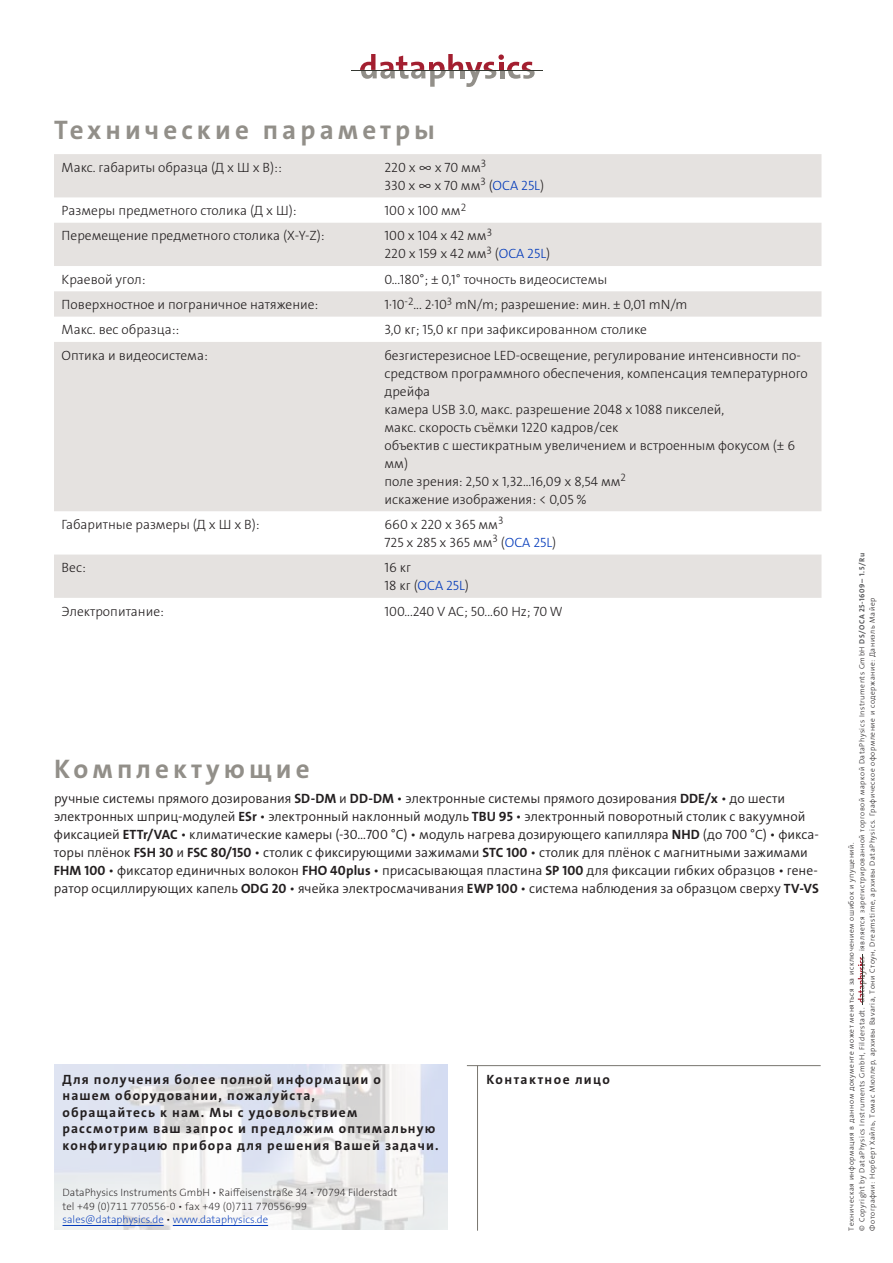
<style>
.page{position:relative;width:893px;height:1263px;background:#fff}
.page>*{position:absolute;margin:0;border:0;box-sizing:border-box;transform-origin:0 0}
.t1{font:27px "The Sans LP7 Bld";letter-spacing:.15em;color:#928f89}
.t2{font:13.5px/18px "The Sans LP3 Lig";color:#231f20}
.t3{font:13.5px/18px "The Sans LP4 Se Lig";color:#231f20}
.t4{font:13.5px/16.5px "The Sans LP7 Bld";letter-spacing:.085em;color:#231f20}
.t5{font:13.5px "The Sans LP7 Bld";letter-spacing:.105em;color:#231f20}
.t6{font:10.65px/13.5px "The Sans LP2 Ex Lig";color:#231f20}
.t7{font:7.5px/10.5px "The Sans LP3 Lig";letter-spacing:.07em;color:#231f20}
.s1{color:#0038ba}
.s2{font-family:"The Sans LP7 Bld"}
.s3{font-family:"The Sans LP7 Bld";color:#57585a}
</style>
<div class="page">
<img style="left:54px;top:1064px;width:394px;height:166px">
<svg style="left:360px;top:54px;width:175px;height:33px"></svg>
<hr style="left:351px;top:70px;width:191px;height:1px;background:#353831">
<svg style="left:858px;top:956px;width:9px;height:47px"></svg>
<hr style="left:862px;top:954px;width:1px;height:51px;background:#353831">
<hr style="left:467px;top:1065px;width:354px;height:1px;background:#78756e">
<hr style="left:477px;top:1065px;width:1px;height:166px;background:#78756e">
<svg style="left:54px;top:154px;width:767px;height:444px;fill:#e5e2e0"></svg>
<hr style="left:63px;top:1225px;width:101px;height:1px;background:#0038ba">
<hr style="left:173px;top:1225px;width:95px;height:1px;background:#0038ba">
<h1 class="t1" style="left:54px;top:113px;width:383px">Технические параметры</h1>
<p class="t2" style="left:62px;top:158px;width:222px">Макс. габариты образца (Д x Ш x В)::</p>
<p class="t2" style="left:384px;top:158px;width:161px">220 x ∞ x 70 мм<sup>3<br></sup>330 x ∞ x 70 мм<sup>3</sup> (<span class="s1">OCA 25L</span>)</p>
<p class="t2" style="left:62px;top:202px;width:236px">Размеры предметного столика (Д x Ш):</p>
<p class="t2" style="left:384px;top:202px;width:83px">100 x 100 мм<sup>2</sup></p>
<p class="t2" style="left:62px;top:227px;width:264px">Перемещение предметного столика (X-Y-Z):</p>
<p class="t2" style="left:384px;top:227px;width:167px">100 x 104 x 42 мм<sup>3<br></sup>220 x 159 x 42 мм<sup>3</sup> (<span class="s1">OCA 25L</span>)</p>
<p class="t2" style="left:62px;top:270px;width:85px">Краевой угол:</p>
<p class="t2" style="left:384px;top:270px;width:224px">0...180°; ± 0,1° точность видеосистемы</p>
<p class="t2" style="left:62px;top:295px;width:258px">Поверхностное и пограничное натяжение:</p>
<p class="t2" style="left:384px;top:295px;width:305px">1·10<sup>-2</sup>... 2·10<sup>3</sup> mN/m; разрешение: мин. ± 0,01 mN/m</p>
<p class="t2" style="left:62px;top:321px;width:119px">Макс. вес образца::</p>
<p class="t2" style="left:384px;top:321px;width:264px">3,0 кг; 15,0 кг при зафиксированном столике</p>
<p class="t2" style="left:62px;top:346px;width:148px">Оптика и видеосистема:</p>
<p class="t2" style="left:384px;top:346px;width:425px">безгистерезисное LED-освещение, регулирование интенсивности по&shy;средством программного обеспечения, компенсация температурного дрейфа<br>камера USB 3.0, макс. разрешение 2048 x 1088 пикселей,<br>макс. скорость съёмки 1220 кадров/сек<br>объектив с шестикратным увеличением и встроенным фокусом (± 6 мм)<br>поле зрения: 2,50 x 1,32...16,09 x 8,54 мм<sup>2<br></sup>искажение изображения: &lt; 0,05 %</p>
<p class="t2" style="left:62px;top:515px;width:199px">Габаритные размеры (Д x Ш x В):</p>
<p class="t2" style="left:384px;top:515px;width:173px">660 x 220 x 365 мм<sup>3<br></sup>725 x 285 x 365 мм<sup>3</sup> (<span class="s1">OCA 25L</span>)</p>
<p class="t2" style="left:62px;top:559px;width:26px">Вес:</p>
<p class="t2" style="left:384px;top:559px;width:86px">16 кг<br>18 кг (<span class="s1">OCA 25L</span>)</p>
<p class="t2" style="left:62px;top:602px;width:104px">Электропитание:</p>
<p class="t2" style="left:384px;top:602px;width:180px">100...240 V AC; 50...60 Hz; 70 W</p>
<h1 class="t1" style="left:54px;top:752px;width:257px">Комплектующие</h1>
<p class="t3" style="left:54px;top:790px;width:766px">ручные системы прямого дозирования <span class="s2">SD-DM</span> и <span class="s2">DD-DM</span> • электронные системы прямого дозирования <span class="s2">DDE/x</span> • до шести электронных шприц-модулей <span class="s2">ESr</span> • электронный наклонный модуль <span class="s2">TBU 95</span> • электронный поворотный столик с вакуумной фиксацией <span class="s2">ETTr/VAC</span> • климатические камеры (‑30…700 °C) • модуль нагрева дозирующего капилляра <span class="s2">NHD</span> (до 700 °C) • фикса&shy;торы плёнок <span class="s2">FSH 30</span> и <span class="s2">FSC 80/150</span> • столик с фиксирующими зажимами <span class="s2">STC 100</span> • столик для плёнок с магнитными зажимами <span class="s2">FHM 100</span> • фиксатор единичных волокон <span class="s2">FHO 40plus</span> • присасывающая пластина <span class="s2">SP 100</span> для фиксации гибких образцов • гене&shy;ратор осциллирующих капель <span class="s2">ODG 20</span> • ячейка электросмачивания <span class="s2">EWP 100</span> • система наблюдения за образцом сверху <span class="s2">TV-VS</span></p>
<p class="t4" style="left:63px;top:1071px;width:377px">Для получения более полной информации о<br>нашем оборудовании, пожалуйста,<br>обращайтесь к нам. Мы с удовольствием рассмотрим ваш запрос и предложим оптимальную конфигурацию прибора для решения Вашей задачи.</p>
<p class="t6" style="left:63px;top:1186px;width:336px">DataPhysics Instruments GmbH • Raiffeisenstraße 34 • 70794 Filderstadt tel +49 (0)711 770556-0 • fax +49 (0)711 770556-99 <span class="s1">sales@dataphysics.de</span> • <span class="s1">www.dataphysics.de</span></p>
<p class="t5" style="left:486px;top:1070px;width:125px">Контактное лицо</p>
<p class="t7" style="left:857px;top:1231px;width:679px;text-indent:279px;rotate:-90deg">iявляется зарегистрированной торговой маркой DataPhysics Instruments GmbH <span class="s3">DS/OCA 25-1609– 1.5/Ru<br></span>Фотографии: Норберт Хайль, Томас Мюллер, архивы Bavaria, Тони Стоун, Dreamstime, архивы DataPhysics. Графическое оформление и содержание: Даниэль Майер</p>
<p class="t7" style="left:846px;top:1231px;width:390px;rotate:-90deg">Техническая информация в данном документе может меняться за исключением ошибок и упущений. © Copyright by DataPhysics Instruments GmbH, Filderstadt.</p>
</div>
